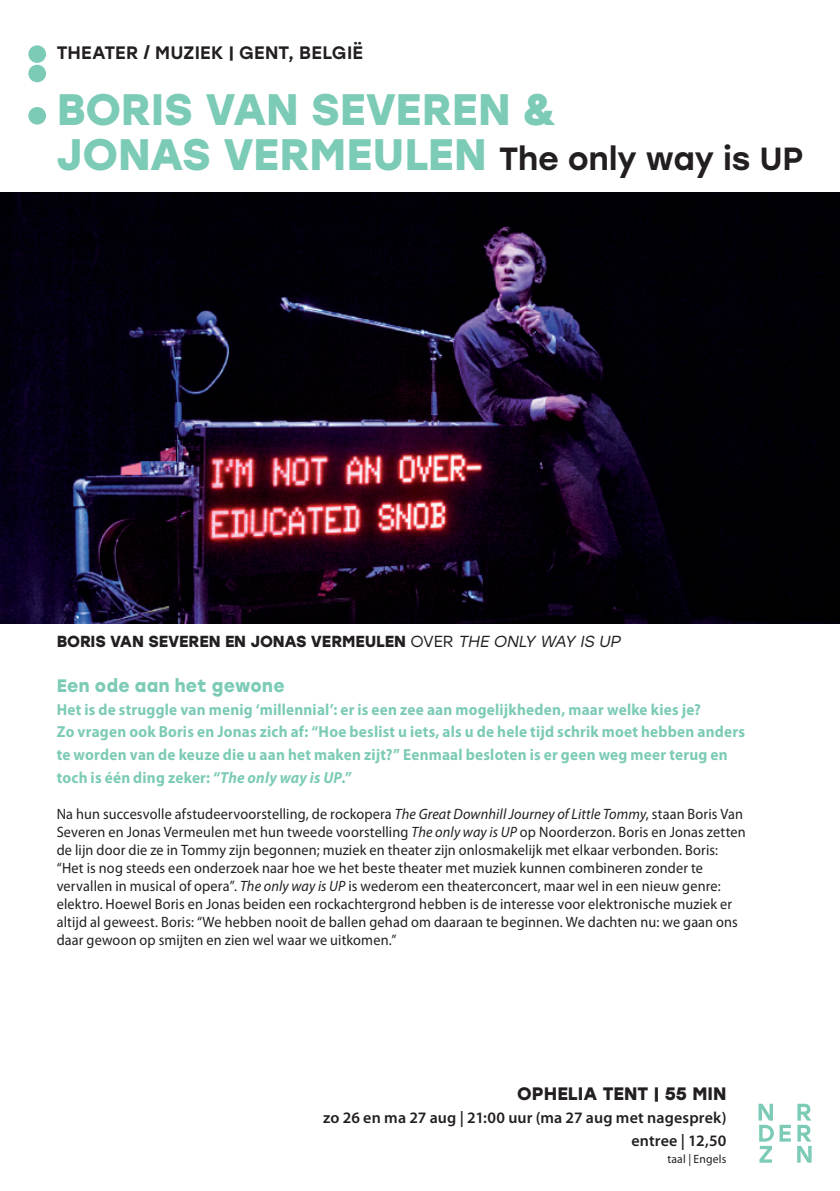
<style>
.page{position:relative;width:840px;height:1191px;background:#fff}
.page>*{position:absolute;margin:0;border:0;box-sizing:border-box;transform-origin:0 0}
.groep{font:700 44px "Stolzl";letter-spacing:-.01em;color:#7ccbb7}
.genre{font:500 18px "Stolzl";letter-spacing:.01em;color:#231f20}
.t1{font:700 18px "Stolzl";letter-spacing:.025em;color:#7ccbb7;scale:.96 1}
.locatie{font:700 18px "Stolzl";color:#231f20}
.intro{font:700 16px/22.6px "Myriad Pro";letter-spacing:.015em;color:#7ccbb7;scale:.95 1}
.tijd{font:600 16px "Myriad Pro";letter-spacing:.01em;color:#231f20}
.subkop{font:700 16px "Stolzl";letter-spacing:-.01em;color:#231f20}
.brood{font:15px/18px "Myriad Pro";letter-spacing:.01em;color:#231f20;scale:.95 1}
.credits{font:12px "Myriad Pro";letter-spacing:.015em;color:#231f20}
.s1{font-weight:500;font-size:32px;color:#231f20}
.s2{font-weight:400}
.s3{font-weight:400;font-style:italic}
.s4{font-style:italic}
</style>
<div class="page">
<svg style="left:779px;top:1124px;width:11px;height:17px"></svg>
<svg style="left:758px;top:1103px;width:15px;height:59px"></svg>
<svg style="left:797px;top:1103px;width:14px;height:59px"></svg>
<div style="left:28px;top:65px;width:18px;height:17px;background:#7ccbb7;border-radius:50%"></div>
<div style="left:28px;top:107px;width:18px;height:17px;background:#7ccbb7;border-radius:50%"></div>
<div style="left:28px;top:45px;width:18px;height:18px;background:#7ccbb7;border-radius:50%"></div>
<img style="left:0;top:193px;width:839px;height:431px">
<p class="genre" style="left:57px;top:40px;width:307px">THEATER / MUZIEK | GENT, BELGIË</p>
<p class="groep" style="left:57px;top:78px;width:501px">BORIS VAN SEVEREN &amp;</p>
<p class="groep" style="left:57px;top:123px;width:748px">JONAS VERMEULEN <span class="s1">The only way is UP</span></p>
<p class="subkop" style="left:57px;top:629px;width:568px">BORIS VAN SEVEREN EN JONAS VERMEULEN <span class="s2">OVER</span> <span class="s3">THE ONLY WAY IS UP</span></p>
<p class="t1" style="left:57px;top:672px;width:239px">Een ode aan het gewone</p>
<p class="intro" style="left:57px;top:697px;width:679px">Het is de struggle van menig ‘millennial’: er is een zee aan mogelijkheden, maar welke kies je?</p>
<p class="intro" style="left:57px;top:720px;width:725px">Zo vragen ook Boris en Jonas zich af: “Hoe beslist u iets, als u de hele tijd schrik moet hebben anders te worden van de keuze die u aan het maken zijt?” Eenmaal besloten is er geen weg meer terug en toch is één ding zeker: “<span class="s4">The only way is UP</span>.”</p>
<p class="brood" style="left:57px;top:804px;width:726px">Na hun succesvolle afstudeervoorstelling, de rockopera <span class="s4">The Great Downhill Journey of Little Tommy</span>, staan Boris Van<br>Severen en Jonas Vermeulen met hun tweede voorstelling <span class="s4">The only way is UP</span> op Noorderzon. Boris en Jonas zetten de lijn door die ze in Tommy zijn begonnen; muziek en theater zijn onlosmakelijk met elkaar verbonden. Boris:</p>
<p class="brood" style="left:57px;top:858px;width:718px">“Het is nog steeds een onderzoek naar hoe we het beste theater met muziek kunnen combineren zonder te vervallen in musical of opera”. <span class="s4">The only way is UP</span> is wederom een theaterconcert, maar wel in een nieuw genre: elektro. Hoewel Boris en Jonas beiden een rockachtergrond hebben is de interesse voor elektronische muziek er altijd al geweest. Boris: “We hebben nooit de ballen gehad om daaraan te beginnen. We dachten nu: we gaan ons daar gewoon op smijten en zien wel waar we uitkomen.”</p>
<p class="locatie" style="left:517px;top:1081px;width:210px">OPHELIA TENT | 55 MIN</p>
<p class="tijd" style="left:323px;top:1107px;width:404px">zo 26 en ma 27 aug | 21:00 uur (ma 27 aug met nagesprek)</p>
<p class="tijd" style="left:631px;top:1130px;width:96px">entree | 12,50</p>
<p class="credits" style="left:667px;top:1151px;width:60px">taal | Engels</p>
</div>
